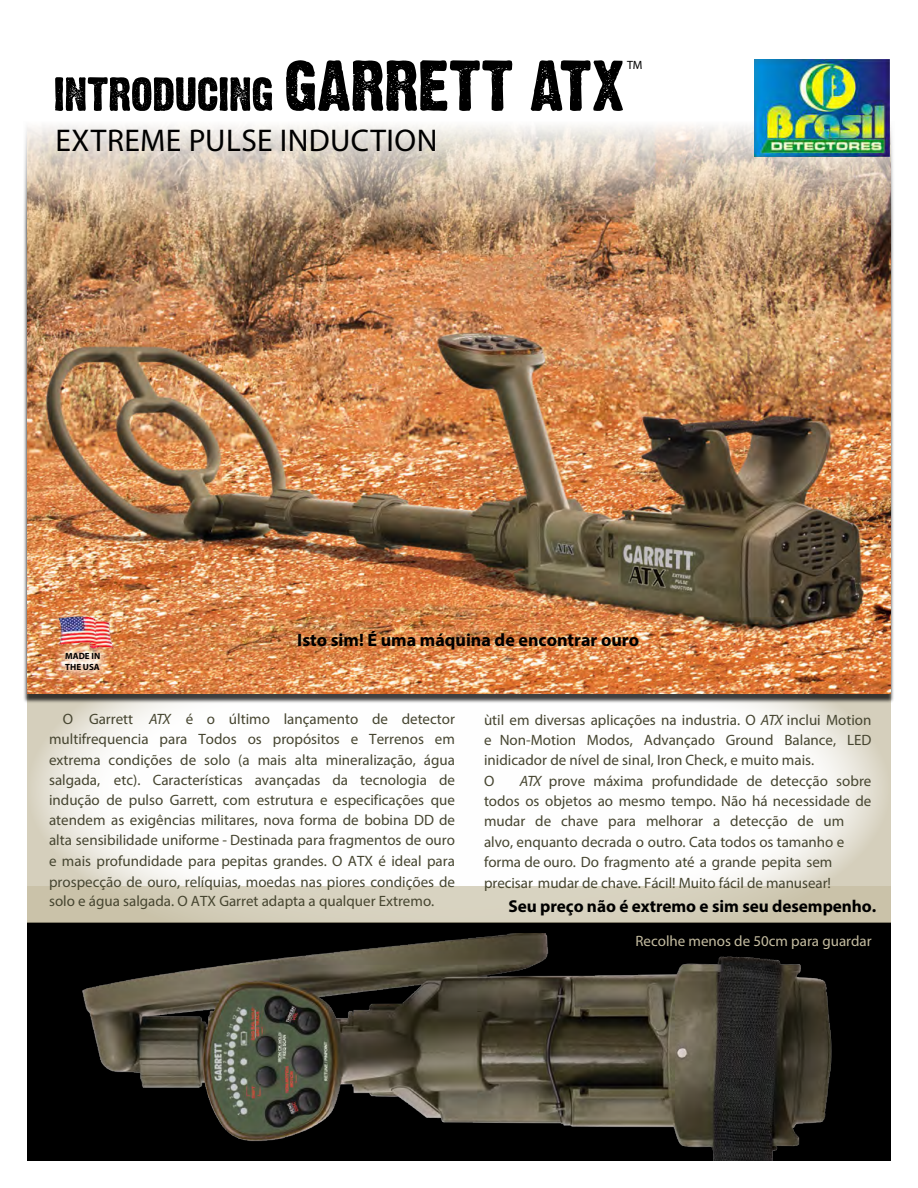
<style>
.page{position:relative;width:918px;height:1188px;background:#fff}
.page>*{position:absolute;margin:0;border:0;box-sizing:border-box;transform-origin:0 0}
.t1{font:31.5px "Myriad Pro";letter-spacing:.015em;color:#000}
.t2{font:700 18px "Myriad Pro";color:#000}
.t3{font:700 17.25px "Myriad Pro";letter-spacing:-.005em;color:#000}
.t4{font:15px/20.2px "Myriad Pro";color:#464530}
.t5{font:15px "Myriad Pro";color:#c4bca0}
.t6{font:12px "Myriad Pro";color:#000}
.t7{font:700 9px/10.5px "Myriad Pro";color:#000}
.s1{font-style:italic}
</style>
<div class="page">
<div style="left:27px;top:599px;width:864px;height:327px;background:#d5cfbc"></div>
<svg style="left:27px;top:610px;width:864px;height:359px;background:#f9f9f7"></svg>
<div style="left:27px;top:922px;width:864px;height:239px;background:#000"></div>
<img style="left:82px;top:934px;width:750px;height:227px">
<svg style="left:27px;top:887px;width:864px;height:36px"></svg>
<div style="left:24px;top:30px;width:871px;height:674px;background:#000;opacity:.75"></div>
<img style="left:27px;top:233px;width:864px;height:461px">
<svg style="left:24px;top:30px;width:871px;height:203px"></svg>
<div style="left:53px;top:640px;width:59px;height:42px;background:#fff;opacity:.75"></div>
<img style="left:56px;top:614px;width:59px;height:35px">
<svg style="left:55px;top:60px;width:568px;height:51px"></svg>
<img style="left:755px;top:60px;width:135px;height:96px">
<p class="t1" style="left:55px;top:121px;width:384px">EXTREME PULSE INDUCTION</p>
<p class="t6" style="left:627px;top:57px;width:17px">TM</p>
<p class="t7" style="left:65px;top:651px;width:37px">MADE IN<br>THE USA</p>
<p class="t2" style="left:297px;top:628px;width:343px">Isto sim! É uma máquina de encontrar ouro</p>
<p class="t4" style="left:49px;top:708px;width:407px;text-align:justify;text-indent:14px">O Garrett <span class="s1">ATX</span> é o último lançamento de detector multifrequencia para Todos os propósitos e Terrenos em extrema condições de solo (a mais alta mineralização, água salgada, etc). Características avançadas da tecnologia de indução de pulso Garrett, com estrutura e especificações que atendem as exigências militares, nova forma de bobina DD de alta sensibilidade uniforme - Destinada para fragmentos de ouro e mais profundidade para pepitas grandes. O ATX é ideal para prospecção de ouro, relíquias, moedas nas piores condições de solo e água salgada. O ATX Garret adapta a qualquer Extremo.</p>
<p class="t4" style="left:484px;top:709px;width:389px">ùtil em diversas aplicações na industria. O <span class="s1">ATX</span> inclui Motion e Non-Motion Modos, Advançado Ground Balance, LED inidicador de nível de sinal, Iron Check, e muito mais.<br>O</p>
<p class="t4" style="left:484px;top:770px;width:389px;text-indent:36px"><span class="s1">ATX</span> prove máxima profundidade de detecção sobre todos os objetos ao mesmo tempo. Não há necessidade de mudar de chave para melhorar a detecção de um alvo, enquanto decrada o outro. Cata todos os tamanho e forma de ouro. Do fragmento até a grande pepita sem precisar mudar de chave. Fácil! Muito fácil de manusear!</p>
<p class="t3" style="left:509px;top:895px;width:369px">Seu preço não é extremo e sim seu desempenho.</p>
<p class="t5" style="left:636px;top:932px;width:238px">Recolhe menos de 50cm para guardar</p>
</div>
